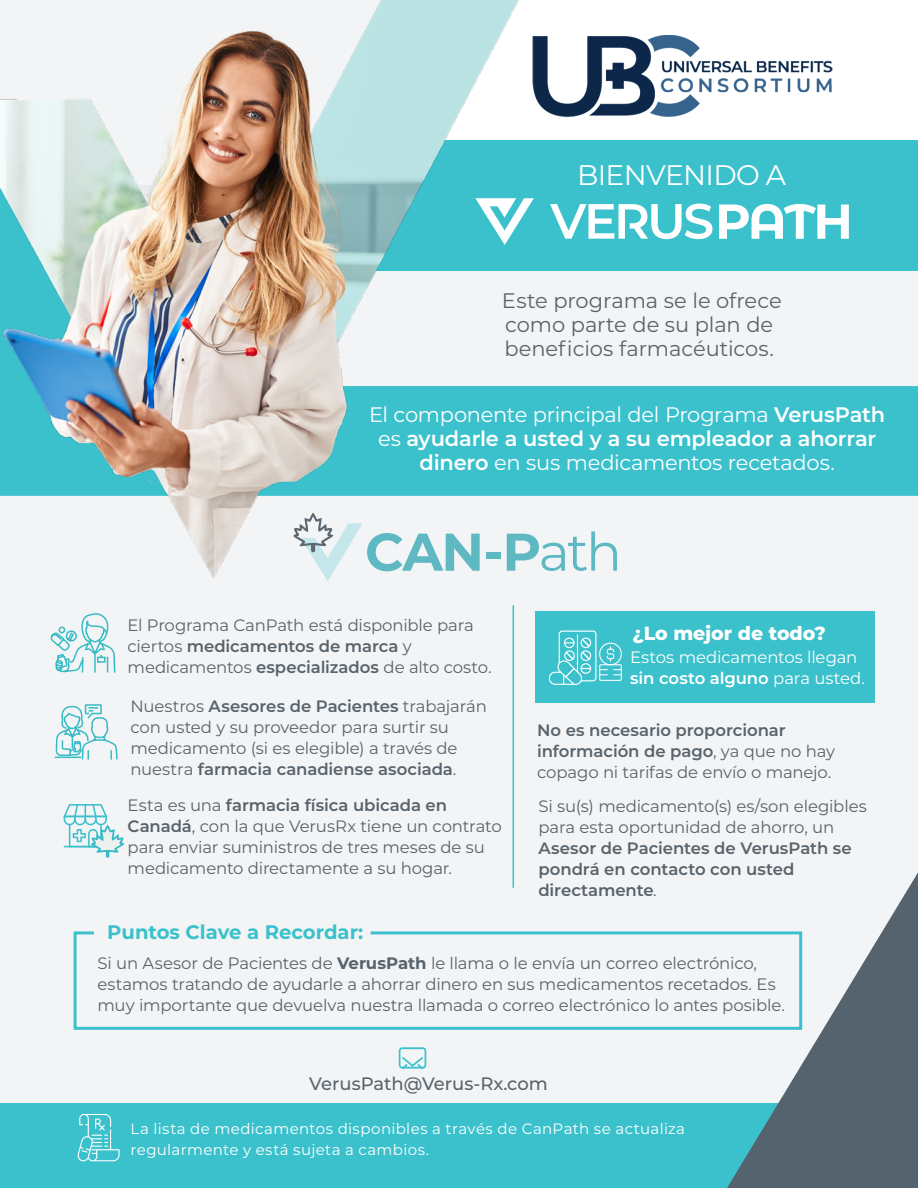
<style>
.page{position:relative;width:918px;height:1188px;background:#fff}
.page>*{position:absolute;margin:0;border:0;box-sizing:border-box;transform-origin:0 0}
.t1{font:700 52.95px "Montserrat";color:#5eb9c3}
.t2{font:28.35px "Montserrat";letter-spacing:-.025em;color:#fff}
.t3{font:21px/24px "Montserrat";letter-spacing:-.015em;color:#fff;text-align:center}
.t4{font:21px/24px "Montserrat";letter-spacing:-.005em;color:#58636c}
.t5{font:700 19.65px "Montserrat";color:#3ac1cc}
.t6{font:800 18.9px "Montserrat";color:#fff}
.t7{font:500 18px "Montserrat";color:#58636c}
.t8{font:16.5px/21px "Montserrat";letter-spacing:-.01em;color:#58636c}
.t9{font:600 16.5px/21px "Montserrat";letter-spacing:-.005em;color:#58636c}
.t10{font:16.5px/21px "Montserrat";letter-spacing:-.01em;color:#fff}
.t11{font:15px/21px "Montserrat";letter-spacing:.025em;color:#fff}
.s1{font-weight:600}
.s2{font-weight:400}
.s3{font-weight:700}
</style>
<div class="page">
<div style="left:0;top:186px;width:918px;height:1002px;background:#f3f4f5"></div>
<div style="left:564px;top:386px;width:354px;height:110px;background:#3ac1cc"></div>
<hr style="left:513px;top:605px;width:1px;height:283px;background:#3ac1cc">
<div style="left:302px;top:140px;width:616px;height:131px;background:#3ac1cc"></div>
<svg style="left:73px;top:931px;width:593px;height:99px"></svg>
<svg style="left:564px;top:204px;width:148px;height:35px"></svg>
<svg style="left:719px;top:204px;width:130px;height:35px"></svg>
<div style="left:0;top:1104px;width:803px;height:84px;background:#3ac1cc"></div>
<svg style="left:666px;top:872px;width:252px;height:316px"></svg>
<img style="left:564px;top:35px;width:269px;height:82px">
<svg style="left:399px;top:1047px;width:27px;height:22px"></svg>
<svg style="left:50px;top:613px;width:66px;height:60px"></svg>
<svg style="left:54px;top:704px;width:64px;height:56px"></svg>
<img style="left:0;top:0;width:564px;height:577px">
<div style="left:535px;top:611px;width:340px;height:92px;background:#3ac1cc"></div>
<svg style="left:549px;top:631px;width:73px;height:54px"></svg>
<svg style="left:78px;top:1114px;width:42px;height:47px"></svg>
<svg style="left:64px;top:804px;width:61px;height:54px"></svg>
<h2 class="t2" style="left:577px;top:156px;width:210px">BIENVENIDO A</h2>
<p class="t4" style="left:502px;top:288px;width:281px">Este programa se le ofrece como parte de su plan de beneficios farmacéuticos.</p>
<p class="t3" style="left:369px;top:402px;width:518px">El componente principal del Programa <span class="s1">VerusPath </span>es <span class="s1">ayudarle a usted y a su empleador a ahorrar dinero</span> en sus medicamentos recetados.</p>
<h1 class="t1" style="left:365px;top:514px;width:258px">CAN-P<span class="s2">ath</span></h1>
<p class="t8" style="left:128px;top:614px;width:365px">El Programa CanPath está disponible para ciertos <span class="s1">medicamentos de marca</span> y medicamentos <span class="s1">especializados</span> de alto costo.</p>
<p class="t8" style="left:130px;top:695px;width:358px">Nuestros <span class="s1">Asesores de Pacientes</span> trabajarán con usted y su proveedor para surtir su medicamento (si es elegible) a través de nuestra <span class="s1">farmacia canadiense asociada</span>.</p>
<p class="t8" style="left:128px;top:794px;width:376px">Esta es una <span class="s1">farmacia física ubicada en Canadá</span>, con la que VerusRx tiene un contrato para enviar suministros de tres meses de su medicamento directamente a su hogar.</p>
<p class="t5" style="left:107px;top:918px;width:258px">Puntos Clave a Recordar:</p>
<p class="t6" style="left:633px;top:619px;width:195px">¿Lo mejor de todo?</p>
<p class="t10" style="left:630px;top:646px;width:236px">Estos medicamentos llegan <span class="s1">sin costo alguno</span> para usted.</p>
<p class="t9" style="left:537px;top:719px;width:299px">No es necesario proporcionar información de pago<span class="s2">, ya que no hay copago ni tarifas de envío o manejo.</span></p>
<p class="t8" style="left:538px;top:795px;width:330px">Si su(s) medicamento(s) es/son elegibles para esta oportunidad de ahorro, un</p>
<p class="t9" style="left:538px;top:837px;width:315px">Asesor de Pacientes de VerusPath se pondrá en contacto con usted directamente<span class="s2">.</span></p>
<p class="t8" style="left:97px;top:952px;width:689px">Si un Asesor de Pacientes de <span class="s3">VerusPath</span> le llama o le envía un correo electrónico, estamos tratando de ayudarle a ahorrar dinero en sus medicamentos recetados. Es muy importante que devuelva nuestra llamada o correo electrónico lo antes posible.</p>
<p class="t7" style="left:309px;top:1071px;width:240px">VerusPath@Verus-Rx.com</p>
<p class="t11" style="left:131px;top:1117px;width:556px">La lista de medicamentos disponibles a través de CanPath se actualiza regularmente y está sujeta a cambios.</p>
</div>
